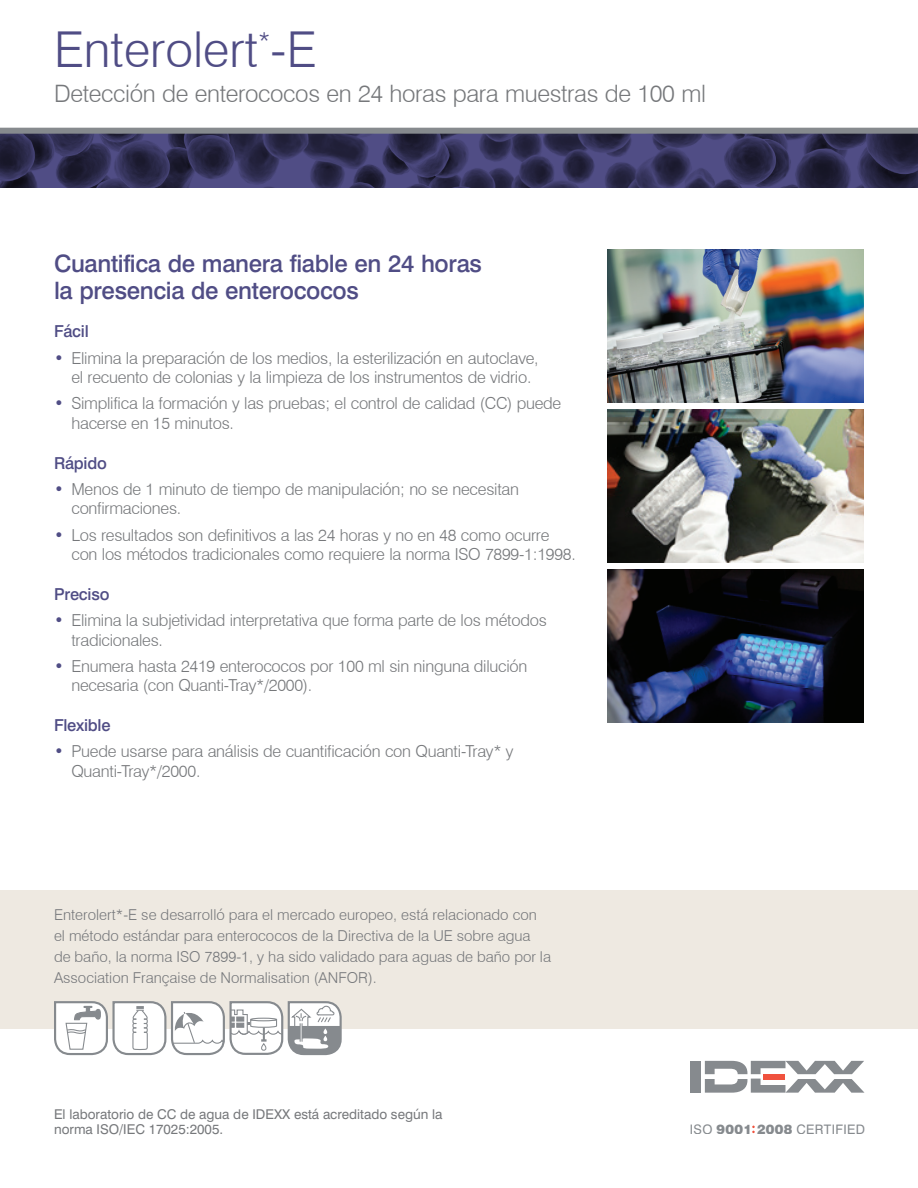
<style>
.page{position:relative;width:918px;height:1188px;background:#fff}
.page>*{position:absolute;margin:0;border:0;box-sizing:border-box;transform-origin:0 0}
.t1{font:300 49.5px "Swiss 721 BT";color:#504d85}
.t2{font:500 24px/27px "Swiss 721 BT";letter-spacing:-.015em;color:#504d85}
.t3{font:300 24px "Swiss 721 BT";letter-spacing:-.015em;color:#76787b}
.t4{font:300 16.5px/19.5px "Swiss 721 BT";letter-spacing:-.015em;color:#76787b}
.t5{font:500 16.5px "Swiss 721 BT";letter-spacing:-.015em;color:#504d85}
.t6{font:300 15px/21px "Swiss 721 BT";color:#76787b}
.t7{font:13.5px/15px "Swiss 721 BT";color:#76787b}
.t8{font:13.05px "Swiss 721 BT";letter-spacing:.025em;color:#868a8e}
.s1{color:#504d85}
.s2{font-weight:900}
</style>
<div class="page">
<svg style="left:0;top:134px;width:918px;height:54px;background:#343259"></svg>
<img style="left:608px;top:410px;width:256px;height:152px">
<div style="left:0;top:128px;width:918px;height:6px;background:#868a8e"></div>
<div style="left:0;top:890px;width:918px;height:139px;background:#eee9e1"></div>
<svg style="left:54px;top:1001px;width:288px;height:55px"></svg>
<div style="left:691px;top:1061px;width:10px;height:32px;background:#868a8e"></div>
<svg style="left:705px;top:1061px;width:159px;height:32px"></svg>
<svg style="left:752px;top:1126px;width:3px;height:7px"></svg>
<img style="left:608px;top:570px;width:256px;height:152px">
<img style="left:608px;top:250px;width:256px;height:152px">
<h1 class="t1" style="left:54px;top:20px;width:264px">Enterolert<sup>*</sup>-E</h1>
<h2 class="t3" style="left:54px;top:79px;width:653px">Detección de enterococos en 24 horas para muestras de 100 ml</h2>
<h2 class="t2" style="left:54px;top:250px;width:429px">Cuantifica de manera fiable en 24 horas la presencia de enterococos</h2>
<p class="t5" style="left:54px;top:321px;width:36px">Fácil</p>
<p class="t4" style="left:71px;top:348px;width:469px;text-indent:-17px"><span class="s1">•</span> Elimina la preparación de los medios, la esterilización en autoclave, el recuento de colonias y la limpieza de los instrumentos de vidrio.</p>
<p class="t4" style="left:71px;top:394px;width:492px;text-indent:-17px"><span class="s1">•</span> Simplifica la formación y las pruebas; el control de calidad (CC) puede hacerse en 15 minutos.</p>
<p class="t5" style="left:54px;top:453px;width:54px">Rápido</p>
<p class="t4" style="left:71px;top:479px;width:449px;text-indent:-17px"><span class="s1">•</span> Menos de 1 minuto de tiempo de manipulación; no se necesitan confirmaciones.</p>
<p class="t4" style="left:71px;top:525px;width:506px;text-indent:-17px"><span class="s1">•</span> Los resultados son definitivos a las 24 horas y no en 48 como ocurre con los métodos tradicionales como requiere la norma ISO 7899-1:1998.</p>
<p class="t5" style="left:54px;top:584px;width:57px">Preciso</p>
<p class="t4" style="left:71px;top:610px;width:477px;text-indent:-17px"><span class="s1">•</span> Elimina la subjetividad interpretativa que forma parte de los métodos tradicionales.</p>
<p class="t4" style="left:71px;top:656px;width:458px;text-indent:-17px"><span class="s1">•</span> Enumera hasta 2419 enterococos por 100 ml sin ninguna dilución necesaria (con Quanti-Tray*/2000).</p>
<p class="t5" style="left:54px;top:715px;width:58px">Flexible</p>
<p class="t4" style="left:71px;top:742px;width:444px;text-indent:-17px"><span class="s1">•</span> Puede usarse para análisis de cuantificación con Quanti-Tray* y<br>Quanti-Tray*/2000.</p>
<p class="t6" style="left:54px;top:904px;width:499px">Enterolert*-E se desarrolló para el mercado europeo, está relacionado con el método estándar para enterococos de la Directiva de la UE sobre agua<br>de baño, la norma ISO 7899-1, y ha sido validado para aguas de baño por la Association Française de Normalisation (ANFOR).</p>
<p class="t7" style="left:54px;top:1107px;width:390px">El laboratorio de CC de agua de IDEXX está acreditado según la norma ISO/IEC 17025:2005.</p>
<p class="t8" style="left:690px;top:1122px;width:177px">ISO <span class="s2">9001 2008</span> CERTIFIED</p>
</div>
